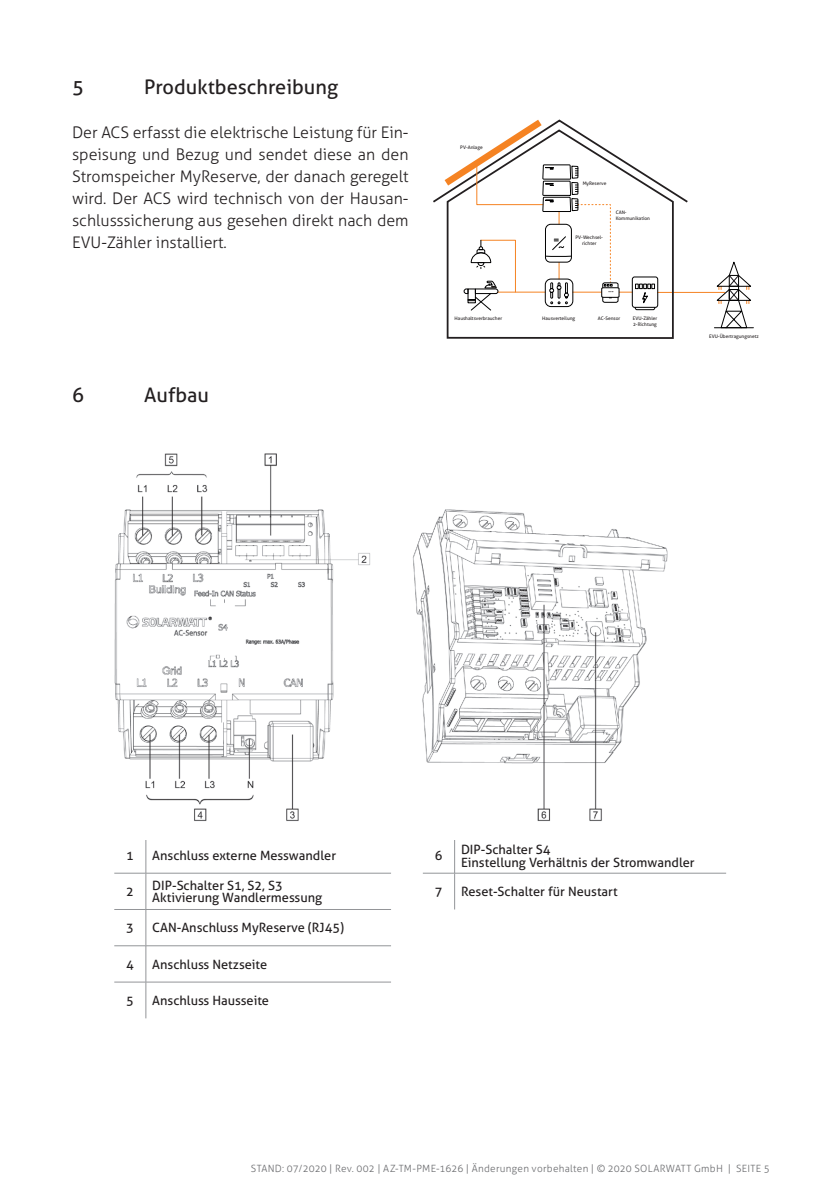
<style>
.page{position:relative;width:840px;height:1191px;background:#fff}
.page>*{position:absolute;margin:0;border:0;box-sizing:border-box;transform-origin:0 0}
.t1{font:20px "Aller";color:#231f20}
.t2{font:300 16px/22px "Aller";color:#231f20;text-align:justify}
.t3{font:12.8px/12.8px "Aller";color:#231f20}
.t4{font:300 10px "Aller";letter-spacing:.025em;color:#6c6d70}
.t5{font:4.8px/5.8px "Aller";color:#231f20}
</style>
<div class="page">
<hr style="left:657px;top:292px;width:67px;height:1px;background:#f58323">
<svg style="left:433px;top:157px;width:256px;height:182px"></svg>
<svg style="left:631px;top:276px;width:27px;height:35px"></svg>
<svg style="left:714px;top:261px;width:38px;height:68px"></svg>
<hr style="left:714px;top:327px;width:39px;height:1px;background:#000001">
<svg style="left:437px;top:119px;width:182px;height:192px"></svg>
<hr style="left:145px;top:838px;width:1px;height:35px;background:#939598">
<hr style="left:454px;top:838px;width:1px;height:35px;background:#939598">
<hr style="left:114px;top:873px;width:32px;height:1px;background:#939598">
<hr style="left:146px;top:873px;width:245px;height:1px;background:#939598">
<hr style="left:145px;top:873px;width:1px;height:36px;background:#939598">
<hr style="left:422px;top:873px;width:32px;height:1px;background:#939598">
<hr style="left:454px;top:873px;width:271px;height:1px;background:#939598">
<hr style="left:454px;top:873px;width:1px;height:36px;background:#939598">
<hr style="left:114px;top:909px;width:32px;height:1px;background:#939598">
<hr style="left:146px;top:909px;width:245px;height:1px;background:#939598">
<hr style="left:145px;top:909px;width:1px;height:36px;background:#939598">
<hr style="left:114px;top:945px;width:32px;height:1px;background:#939598">
<hr style="left:146px;top:945px;width:245px;height:1px;background:#939598">
<hr style="left:145px;top:946px;width:1px;height:36px;background:#939598">
<hr style="left:114px;top:981px;width:32px;height:1px;background:#939598">
<hr style="left:146px;top:981px;width:245px;height:1px;background:#939598">
<hr style="left:145px;top:982px;width:1px;height:36px;background:#939598">
<img style="left:114px;top:453px;width:554px;height:386px">
<h1 class="t1" style="left:72px;top:75px;width:13px">5</h1>
<h1 class="t1" style="left:144px;top:75px;width:195px">Produktbeschreibung</h1>
<p class="t2" style="left:72px;top:121px;width:338px">Der ACS erfasst die elektrische Leistung für Ein&shy;speisung und Bezug und sendet diese an den Stromspeicher MyReserve, der danach geregelt wird. Der ACS wird technisch von der Hausan&shy;schlusssicherung aus gesehen direkt nach dem EVU-Zähler installiert.</p>
<h1 class="t1" style="left:72px;top:383px;width:13px">6</h1>
<h1 class="t1" style="left:144px;top:383px;width:66px">Aufbau</h1>
<p class="t5" style="left:460px;top:144px;width:24px">PV-Anlage</p>
<p class="t5" style="left:582px;top:180px;width:25px">MyReserve</p>
<p class="t5" style="left:575px;top:235px;width:29px;text-align:center">PV-Wechsel&shy;richter</p>
<p class="t5" style="left:615px;top:209px;width:36px">CAN-<br>Kommunikation</p>
<p class="t5" style="left:454px;top:315px;width:49px">Haushaltsverbraucher</p>
<p class="t5" style="left:542px;top:315px;width:35px">Hausverteilung</p>
<p class="t5" style="left:597px;top:315px;width:24px">AC-Sensor</p>
<p class="t5" style="left:632px;top:315px;width:26px">EVU-Zähler<br>2-Richtung</p>
<p class="t5" style="left:708px;top:333px;width:51px">EVU-Übertragungsnetz</p>
<p class="t3" style="left:126px;top:849px;width:9px">1</p>
<p class="t3" style="left:152px;top:849px;width:185px">Anschluss externe Messwandler</p>
<p class="t3" style="left:434px;top:849px;width:9px">6</p>
<p class="t3" style="left:461px;top:843px;width:235px">DIP-Schalter S4<br>Einstellung Verhältnis der Stromwandler</p>
<p class="t3" style="left:126px;top:885px;width:9px">2</p>
<p class="t3" style="left:152px;top:878px;width:171px">DIP-Schalter S1, S2, S3<br>Aktivierung Wandlermessung</p>
<p class="t3" style="left:434px;top:885px;width:9px">7</p>
<p class="t3" style="left:461px;top:885px;width:158px">Reset-Schalter für Neustart</p>
<p class="t3" style="left:126px;top:921px;width:9px">3</p>
<p class="t3" style="left:152px;top:921px;width:193px">CAN-Anschluss MyReserve (RJ45)</p>
<p class="t3" style="left:126px;top:957px;width:9px">4</p>
<p class="t3" style="left:152px;top:957px;width:116px">Anschluss Netzseite</p>
<p class="t3" style="left:126px;top:994px;width:9px">5</p>
<p class="t3" style="left:152px;top:994px;width:118px">Anschluss Hausseite</p>
<p class="t4" style="left:251px;top:1162px;width:520px">STAND: 07/2020 | Rev. 002 | AZ-TM-PME-1626 | Änderungen vorbehalten | © 2020 SOLARWATT GmbH | SEITE 5</p>
</div>
